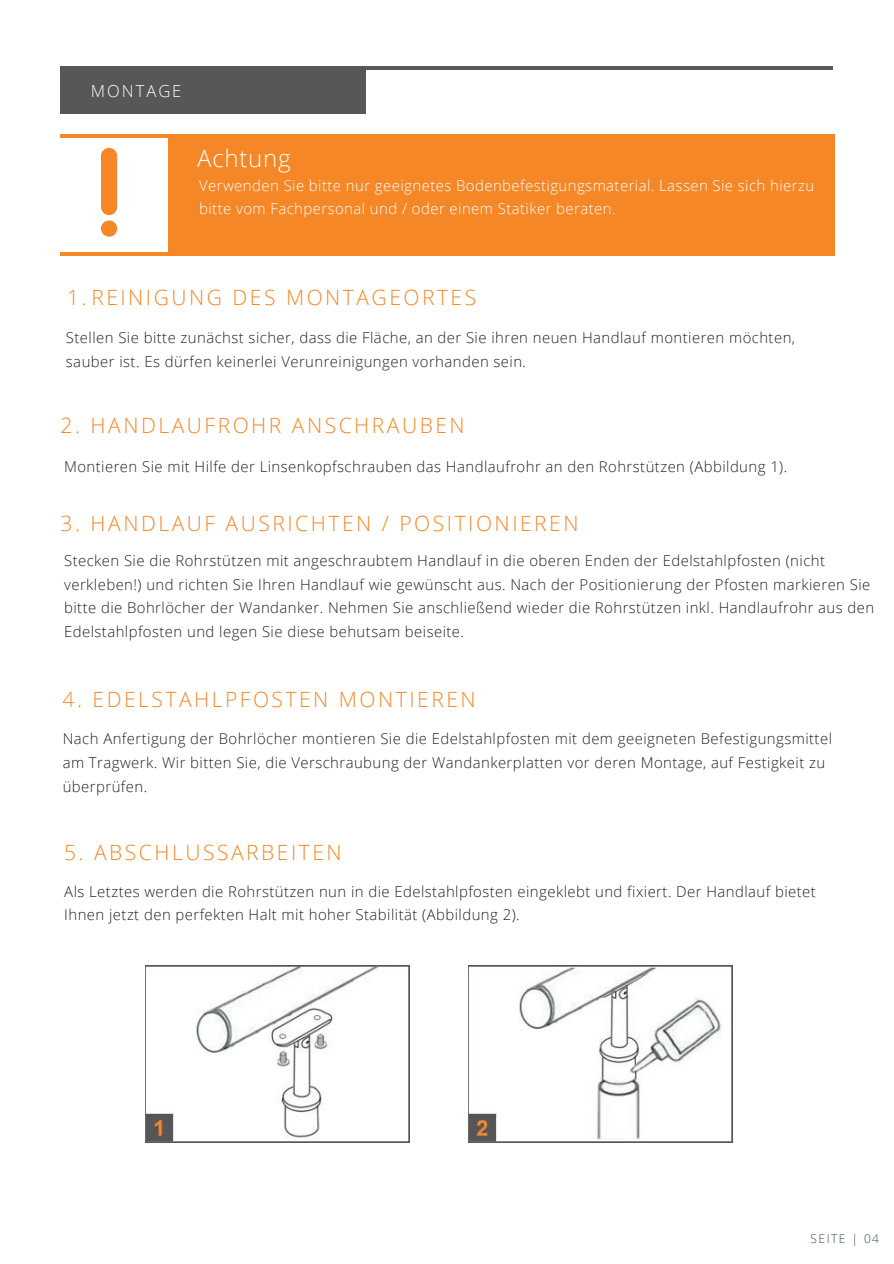
<style>
.page{position:relative;width:894px;height:1264px;background:#fff}
.page>*{position:absolute;margin:0;border:0;box-sizing:border-box;transform-origin:0 0}
.t1{font:300 24px "Open Sans";letter-spacing:.03em;color:#fff}
.t2{font:300 21px "Open Sans";letter-spacing:.12em;color:#f58726}
.t3{font:300 16.5px "Open Sans";letter-spacing:.12em;color:#fff}
.t4{font:300 14.85px/23.7px "Open Sans";letter-spacing:.03em;color:#222}
.t5{font:300 14.85px/23.7px "Open Sans";letter-spacing:.03em;color:#fff}
.t6{font:300 12px "Open Sans";letter-spacing:.12em;color:#364d62}
</style>
<div class="page">
<img style="left:146px;top:965px;width:263px;height:177px">
<hr style="left:61px;top:66px;width:771px;height:4px;background:#575757">
<div style="left:61px;top:66px;width:305px;height:48px;background:#575757"></div>
<hr style="left:61px;top:252px;width:109px;height:3px;background:#f58726">
<hr style="left:61px;top:134px;width:109px;height:4px;background:#f58726">
<div style="left:167px;top:134px;width:667px;height:121px;background:#f58726"></div>
<svg style="left:101px;top:220px;width:16px;height:17px"></svg>
<div style="left:101px;top:148px;width:16px;height:67px;background:#f58726;border-radius:8px"></div>
<img style="left:468px;top:965px;width:263px;height:177px">
<p class="t3" style="left:91px;top:79px;width:92px">MONTAGE</p>
<h1 class="t1" style="left:197px;top:141px;width:95px">Achtung</h1>
<p class="t5" style="left:199px;top:173px;width:616px">Verwenden Sie bitte nur geeignetes Bodenbefestigungsmaterial. Lassen Sie sich hierzu bitte vom Fachpersonal und / oder einem Statiker beraten.</p>
<h2 class="t2" style="left:67px;top:283px;width:410px">1.REINIGUNG DES MONTAGEORTES</h2>
<p class="t4" style="left:66px;top:326px;width:730px">Stellen Sie bitte zunächst sicher, dass die Fläche, an der Sie ihren neuen Handlauf montieren möchten, sauber ist. Es dürfen keinerlei Verunreinigungen vorhanden sein.</p>
<h2 class="t2" style="left:61px;top:410px;width:405px">2. HANDLAUFROHR ANSCHRAUBEN</h2>
<p class="t4" style="left:64px;top:454px;width:724px">Montieren Sie mit Hilfe der Linsenkopfschrauben das Handlaufrohr an den Rohrstützen (Abbildung 1).</p>
<h2 class="t2" style="left:61px;top:508px;width:519px">3. HANDLAUF AUSRICHTEN / POSITIONIEREN</h2>
<p class="t4" style="left:64px;top:548px;width:811px">Stecken Sie die Rohrstützen mit angeschraubtem Handlauf in die oberen Enden der Edelstahlpfosten (nicht verkleben!) und richten Sie Ihren Handlauf wie gewünscht aus. Nach der Positionierung der Pfosten markieren Sie bitte die Bohrlöcher der Wandanker. Nehmen Sie anschließend wieder die Rohrstützen inkl. Handlaufrohr aus den Edelstahlpfosten und legen Sie diese behutsam beiseite.</p>
<h2 class="t2" style="left:63px;top:685px;width:414px">4. EDELSTAHLPFOSTEN MONTIEREN</h2>
<p class="t4" style="left:63px;top:726px;width:770px">Nach Anfertigung der Bohrlöcher montieren Sie die Edelstahlpfosten mit dem geeigneten Befestigungsmittel am Tragwerk. Wir bitten Sie, die Verschraubung der Wandankerplatten vor deren Montage, auf Festigkeit zu überprüfen.</p>
<h2 class="t2" style="left:64px;top:837px;width:279px">5. ABSCHLUSSARBEITEN</h2>
<p class="t4" style="left:64px;top:878px;width:752px">Als Letztes werden die Rohrstützen nun in die Edelstahlpfosten eingeklebt und fixiert. Der Handlauf bietet<br>Ihnen jetzt den perfekten Halt mit hoher Stabilität (Abbildung 2).</p>
<p class="t6" style="left:810px;top:1229px;width:70px">SEITE | 04</p>
</div>
